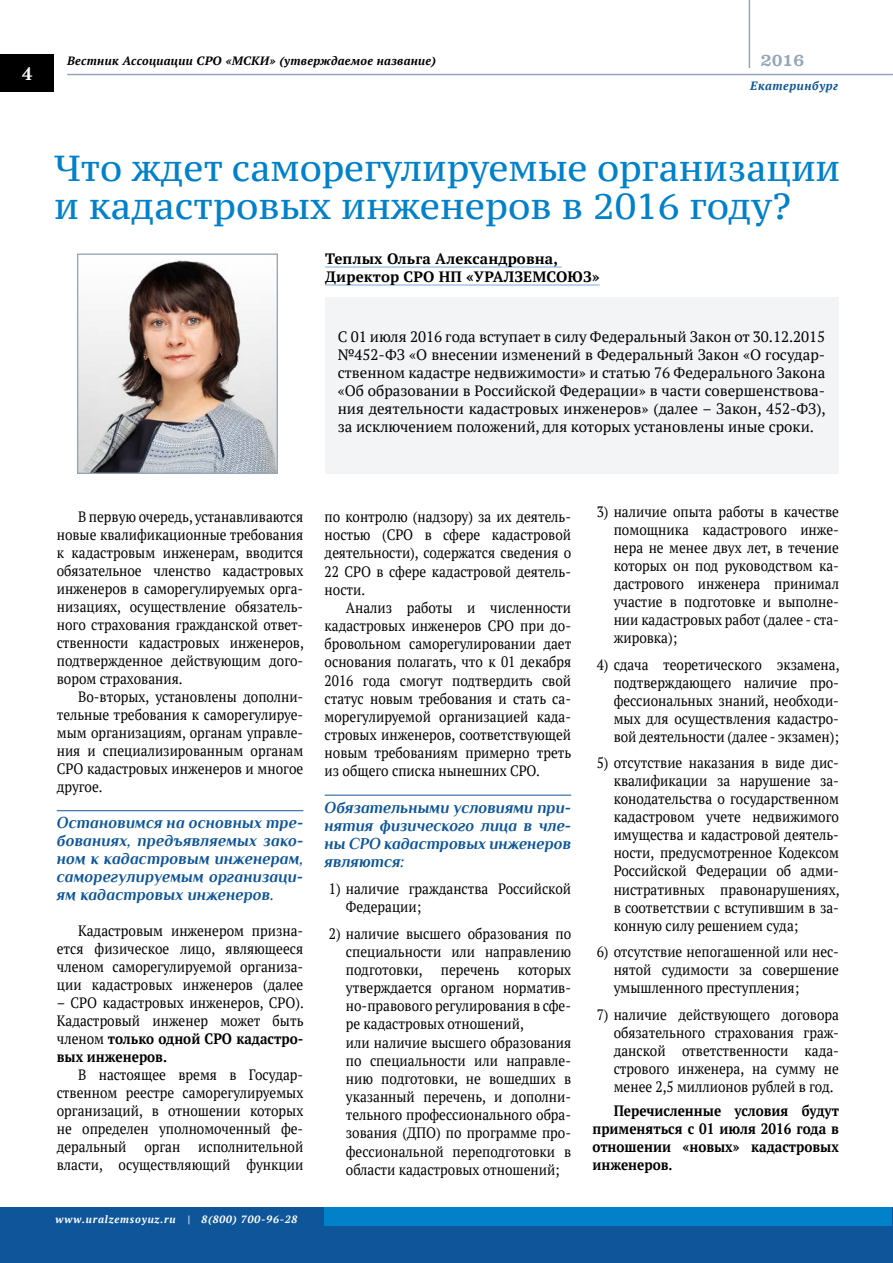
<style>
.page{position:relative;width:893px;height:1263px;background:#fff}
.page>*{position:absolute;margin:0;border:0;box-sizing:border-box;transform-origin:0 0}
.t1{font:36px/37.5px "PT Serif Caption";letter-spacing:-.005em;color:#0081ca}
.t2{font:700 18px "PT Serif";color:#fff}
.t3{font:italic 700 16.5px/18px "Philosopher";color:#0e5699;text-align:justify}
.t4{font:700 16.5px "PB Slab";color:#96a5b9}
.t5{font:15px/18px "PT Serif";color:#000;text-align:justify;scale:.9 1}
.t6{font:15px/18px "PT Serif";color:#000;text-align:justify}
.t7{font:700 15px/18px "PT Serif";color:#000;text-align:justify;scale:.9 1}
.t8{font:700 15px/18px "PT Serif";color:#000}
.t9{font:italic 700 12px "PT Serif";letter-spacing:.025em;color:#000}
.t10{font:italic 700 12px "PT Serif";letter-spacing:.05em;color:#0e5699}
.t11{font:italic 700 10.5px "PT Serif";letter-spacing:.075em;color:#fff}
.s1{font-weight:700}
</style>
<div class="page">
<div style="left:0;top:55px;width:54px;height:37px;background:#000"></div>
<hr style="left:67px;top:74px;width:826px;height:1px;background:#96a5b9">
<div style="left:0;top:1207px;width:893px;height:56px;background:#0e5699"></div>
<div style="left:325px;top:1207px;width:567px;height:19px;background:#0081ca"></div>
<hr style="left:749px;top:0;width:1px;height:68px;background:#96a5b9">
<div style="left:325px;top:298px;width:513px;height:176px;background:#f2f4f6"></div>
<hr style="left:325px;top:267px;width:237px;height:1px;background:#7ba9db">
<hr style="left:325px;top:285px;width:275px;height:1px;background:#7ba9db">
<img style="left:79px;top:260px;width:197px;height:212px">
<div style="left:77px;top:254px;width:201px;height:220px;border:1px solid #96a5b9"></div>
<hr style="left:57px;top:810px;width:246px;height:1px;background:#0e5699">
<hr style="left:325px;top:795px;width:246px;height:1px;background:#0e5699">
<p class="t2" style="left:22px;top:61px;width:12px">4</p>
<p class="t9" style="left:67px;top:53px;width:370px">Вестник Ассоциации СРО «МСКИ» (утверждаемое название)</p>
<p class="t4" style="left:761px;top:51px;width:45px">2016</p>
<p class="t10" style="left:750px;top:78px;width:90px">Екатеринбург</p>
<h1 class="t1" style="left:54px;top:150px;width:788px">Что ждет саморегулируемые организации и кадастровых инженеров в 2016 году?</h1>
<p class="t8" style="left:325px;top:250px;width:276px">Теплых Ольга Александровна,<br>Директор СРО НП «УРАЛЗЕМСОЮЗ»</p>
<p class="t6" style="left:338px;top:328px;width:490px">С 01 июля 2016 года вступает в силу Федеральный Закон от 30.12.2015 №452-ФЗ «О внесении изменений в Федеральный Закон «О государ&shy;ственном кадастре недвижимости» и статью 76 Федерального Закона «Об образовании в Российской Федерации» в части совершенствова&shy;ния деятельности кадастровых инженеров» (далее – Закон, 452-ФЗ), за исключением положений, для которых установлены иные сроки.</p>
<p class="t5" style="left:57px;top:508px;width:276px;text-indent:21px">В первую очередь, устанавливаются новые квалификационные требования к кадастровым инженерам, вводится обязательное членство кадастровых инженеров в саморегулируемых орга&shy;низациях, осуществление обязатель&shy;ного страхования гражданской ответ&shy;ственности кадастровых инженеров, подтвержденное действующим дого&shy;вором страхования.</p>
<p class="t5" style="left:57px;top:688px;width:275px;text-indent:21px">Во-вторых, установлены дополни&shy;тельные требования к саморегулируе&shy;мым организациям, органам управле&shy;ния и специализированным органам СРО кадастровых инженеров и многое другое.</p>
<p class="t3" style="left:57px;top:814px;width:248px">Остановимся на основных тре&shy;бованиях, предъявляемых зако&shy;ном к кадастровым инженерам, саморегулируемым организаци&shy;ям кадастровых инженеров.</p>
<p class="t5" style="left:57px;top:922px;width:275px;text-indent:21px">Кадастровым инженером призна&shy;ется физическое лицо, являющееся членом саморегулируемой организа&shy;ции кадастровых инженеров (далее</p>
<p class="t5" style="left:57px;top:994px;width:276px">– СРО кадастровых инженеров, СРО).<br>Кадастровый инженер может быть членом <span class="s1">только одной СРО кадастро&shy;вых инженеров.</span></p>
<p class="t5" style="left:57px;top:1066px;width:275px;text-indent:21px">В настоящее время в Государ&shy;ственном реестре саморегулируемых организаций, в отношении которых не определен уполномоченный фе&shy;деральный орган исполнительной власти, осуществляющий функции</p>
<p class="t11" style="left:56px;top:1212px;width:243px">www.uralzemsoyuz.ru | 8(800) 700-96-28</p>
<p class="t5" style="left:325px;top:507px;width:275px">по контролю (надзору) за их деятель&shy;ностью (СРО в сфере кадастровой деятельности), содержатся сведения о 22 СРО в сфере кадастровой деятель&shy;ности.</p>
<p class="t5" style="left:325px;top:598px;width:276px;text-indent:21px">Анализ работы и численности кадастровых инженеров СРО при до&shy;бровольном саморегулировании дает основания полагать, что к 01 декабря 2016 года смогут подтвердить свой статус новым требования и стать са&shy;морегулируемой организацией када&shy;стровых инженеров, соответствующей новым требованиям примерно треть из общего списка нынешних СРО.</p>
<p class="t3" style="left:325px;top:798px;width:248px">Обязательными условиями при&shy;нятия физического лица в чле&shy;ны СРО кадастровых инженеров являются:</p>
<p class="t5" style="left:346px;top:879px;width:252px;text-indent:-17px">1) наличие гражданства Российской<br>Федерации;</p>
<p class="t5" style="left:346px;top:924px;width:252px;text-align:left;text-indent:-17px">2) наличие высшего образования по специальности или направлению подготовки, перечень которых утверждается органом норматив&shy;но-правового регулирования в сфе&shy;ре кадастровых отношений,<br>или наличие высшего образования по специальности или направле&shy;нию подготовки, не вошедших в указанный перечень, и дополни&shy;тельного профессионального обра&shy;зования (ДПО) по программе про&shy;фессиональной переподготовки в области кадастровых отношений;</p>
<p class="t5" style="left:614px;top:503px;width:252px;text-indent:-17px">3) наличие опыта работы в качестве помощника кадастрового инже&shy;нера не менее двух лет, в течение которых он под руководством ка&shy;дастрового инженера принимал участие в подготовке и выполне&shy;нии кадастровых работ (далее - ста&shy;жировка);</p>
<p class="t5" style="left:614px;top:655px;width:252px;text-indent:-17px">4) сдача теоретического экзамена, подтверждающего наличие про&shy;фессиональных знаний, необходи&shy;мых для осуществления кадастро&shy;вой деятельности (далее - экзамен);</p>
<p class="t5" style="left:614px;top:754px;width:252px;text-indent:-17px">5) отсутствие наказания в виде дис&shy;квалификации за нарушение за&shy;конодательства о государственном кадастровом учете недвижимого имущества и кадастровой деятель&shy;ности, предусмотренное Кодексом Российской Федерации об адми&shy;нистративных правонарушениях, в соответствии с вступившим в за&shy;конную силу решением суда;</p>
<p class="t5" style="left:614px;top:942px;width:252px;text-indent:-17px">6) отсутствие непогашенной или нес&shy;нятой судимости за совершение умышленного преступления;</p>
<p class="t5" style="left:614px;top:1005px;width:252px;text-indent:-17px">7) наличие действующего договора обязательного страхования граж&shy;данской ответственности када&shy;стрового инженера, на сумму не менее 2,5 миллионов рублей в год.</p>
<p class="t7" style="left:592px;top:1101px;width:276px;text-indent:21px">Перечисленные условия будут применяться с 01 июля 2016 года в отношении «новых» кадастровых инженеров.</p>
</div>
